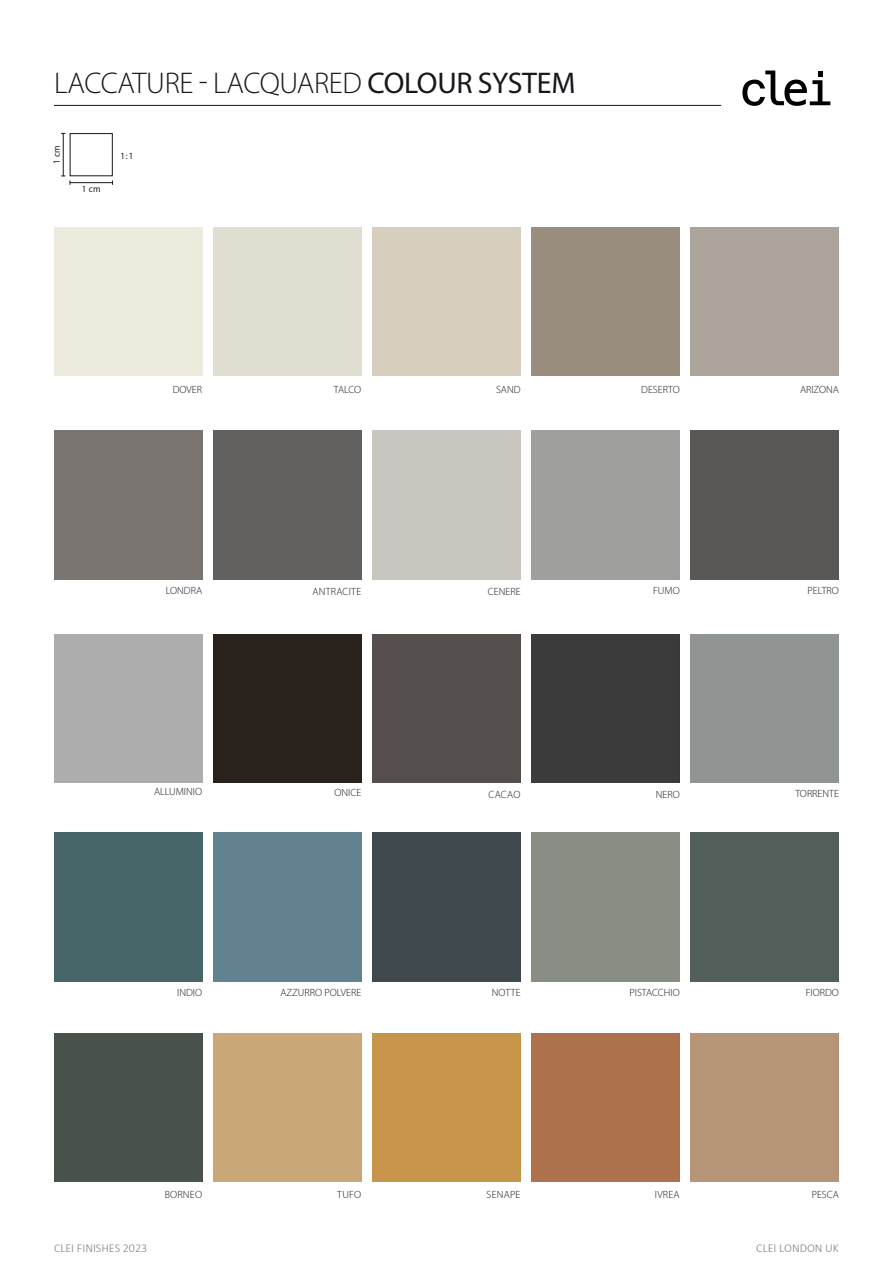
<style>
.page{position:relative;width:893px;height:1263px;background:#fff}
.page>*{position:absolute;margin:0;border:0;box-sizing:border-box;transform-origin:0 0}
.t1{font:300 30px "Myriad Pro";letter-spacing:-.01em;color:#1a171c}
.t2{font:300 12px "Calibri";color:#808080}
.t3{font:300 10.5px "Myriad Pro";color:#1a171c}
.t4{font:300 10.5px "Myriad Pro";letter-spacing:.02em;color:#1a171c}
.t5{font:9.45px "Myriad Pro";color:#1a171c;scale:.94 1}
.s1{font-weight:400}
</style>
<div class="page">
<hr style="left:54px;top:105px;width:667px;height:1px;background:#1a171c">
<svg style="left:61px;top:133px;width:52px;height:52px"></svg>
<svg style="left:742px;top:71px;width:88px;height:35px"></svg>
<div style="left:372px;top:1033px;width:149px;height:148px;background:#c6944b"></div>
<div style="left:372px;top:833px;width:149px;height:148px;background:#3f484d"></div>
<div style="left:372px;top:635px;width:149px;height:148px;background:#544f4c"></div>
<div style="left:532px;top:1033px;width:148px;height:148px;background:#ad714c"></div>
<div style="left:691px;top:431px;width:148px;height:148px;background:#595856"></div>
<div style="left:213px;top:431px;width:148px;height:148px;background:#62615f"></div>
<div style="left:213px;top:833px;width:148px;height:148px;background:#628291"></div>
<div style="left:532px;top:635px;width:148px;height:148px;background:#3b3b3b"></div>
<div style="left:54px;top:1033px;width:148px;height:148px;background:#48524a"></div>
<div style="left:54px;top:833px;width:148px;height:148px;background:#476669"></div>
<div style="left:691px;top:833px;width:148px;height:148px;background:#525e5a"></div>
<div style="left:213px;top:635px;width:148px;height:148px;background:#29221c"></div>
<h1 class="t1" style="left:54px;top:65px;width:523px">LACCATURE - LACQUARED <span class="s1">COLOUR SYSTEM</span></h1>
<p class="t5" style="left:51px;top:164px;width:21px;rotate:-90deg">1 cm</p>
<p class="t5" style="left:120px;top:150px;width:15px">1 : 1</p>
<p class="t5" style="left:82px;top:183px;width:21px">1 cm</p>
<p class="t3" style="left:173px;top:383px;width:31px">DOVER</p>
<p class="t3" style="left:166px;top:584px;width:38px">LONDRA</p>
<p class="t3" style="left:154px;top:786px;width:50px">ALLUMINIO</p>
<p class="t3" style="left:177px;top:986px;width:26px">INDIO</p>
<p class="t3" style="left:165px;top:1188px;width:39px">BORNEO</p>
<p class="t3" style="left:334px;top:383px;width:29px">TALCO</p>
<p class="t3" style="left:496px;top:383px;width:26px">SAND</p>
<p class="t3" style="left:641px;top:383px;width:40px">DESERTO</p>
<p class="t4" style="left:312px;top:585px;width:50px">ANTRACITE</p>
<p class="t3" style="left:653px;top:584px;width:28px">FUMO</p>
<p class="t3" style="left:488px;top:585px;width:34px">CENERE</p>
<p class="t3" style="left:334px;top:786px;width:28px">ONICE</p>
<p class="t3" style="left:488px;top:789px;width:33px">CACAO</p>
<p class="t3" style="left:656px;top:788px;width:26px">NERO</p>
<p class="t3" style="left:280px;top:986px;width:82px">AZZURRO POLVERE</p>
<p class="t3" style="left:492px;top:986px;width:30px">NOTTE</p>
<p class="t3" style="left:630px;top:986px;width:52px">PISTACCHIO</p>
<p class="t3" style="left:337px;top:1188px;width:25px">TUFO</p>
<p class="t3" style="left:487px;top:1188px;width:35px">SENAPE</p>
<p class="t3" style="left:655px;top:1188px;width:26px">IVREA</p>
<p class="t3" style="left:800px;top:383px;width:40px">ARIZONA</p>
<p class="t3" style="left:808px;top:584px;width:33px">PELTRO</p>
<p class="t3" style="left:795px;top:787px;width:45px">TORRENTE</p>
<p class="t3" style="left:806px;top:986px;width:35px">FIORDO</p>
<p class="t3" style="left:812px;top:1188px;width:29px">PESCA</p>
<p class="t2" style="left:54px;top:1240px;width:95px">CLEI FINISHES 2023</p>
<p class="t2" style="left:756px;top:1240px;width:84px">CLEI LONDON UK</p>
</div>
